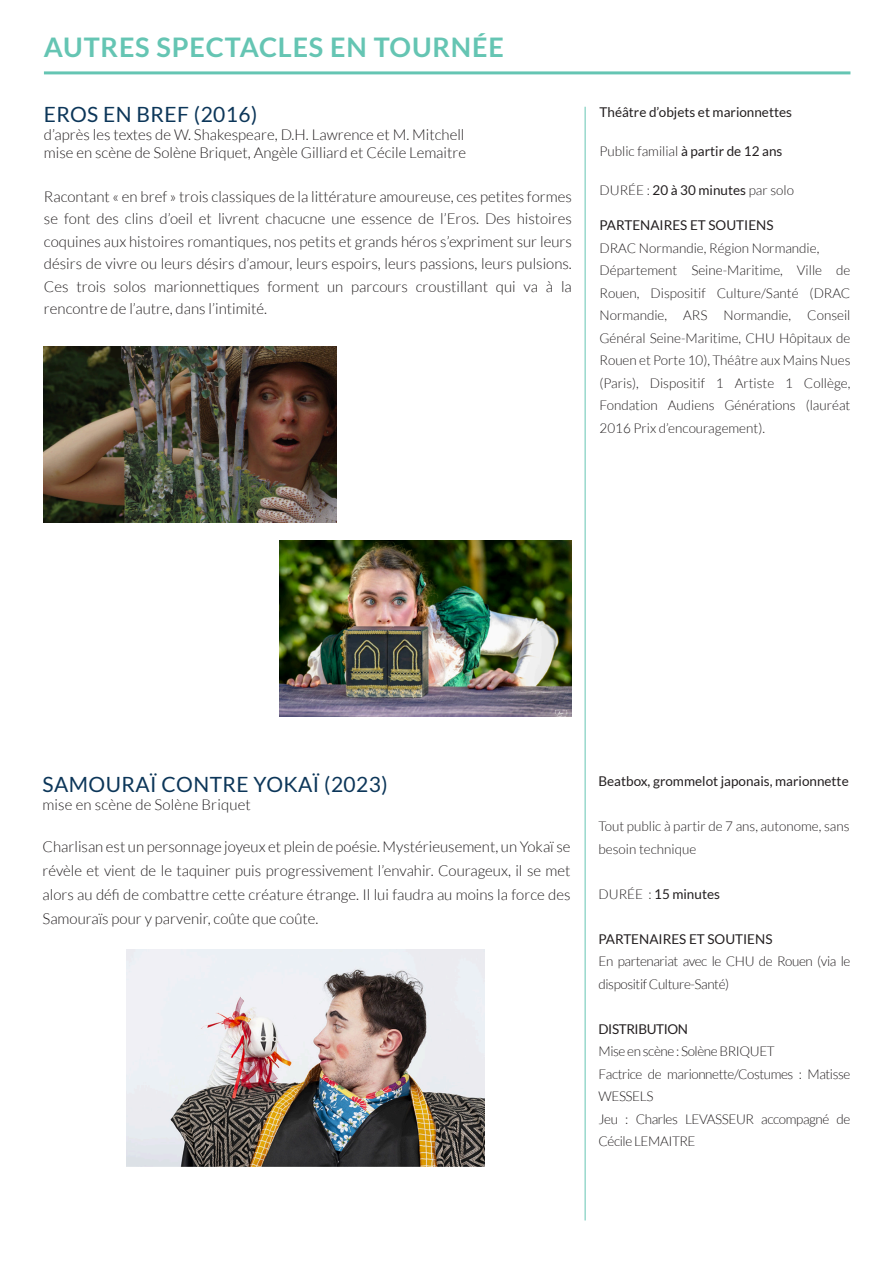
<style>
.page{position:relative;width:893px;height:1263px;background:#fff}
.page>*{position:absolute;margin:0;border:0;box-sizing:border-box;transform-origin:0 0}
.t1{font:700 27px "Lato";letter-spacing:.03em;color:#65c5b3}
.t2{font:21px "Lato";letter-spacing:.02em;color:#0c3659}
.t3{font:300 15px "Lato";color:#231f20}
.t4{font:300 13.5px "Lato";color:#231f20}
.t5{font:300 13.5px "Lato";letter-spacing:-.03em;color:#231f20}
.t6{font:13.5px "Lato";color:#231f20}
.t7{font:13.5px "Lato";letter-spacing:-.03em;color:#231f20}
.s1{font-weight:400}
.s2{font-weight:300}
</style>
<div class="page">
<hr style="left:44px;top:71px;width:806px;height:3px;background:#65c5b3">
<hr style="left:585px;top:107px;width:1px;height:1113px;background:#65c5b3">
<img style="left:44px;top:347px;width:292px;height:175px">
<img style="left:279px;top:541px;width:293px;height:175px">
<img style="left:126px;top:949px;width:359px;height:217px">
<p class="t1" style="left:44px;top:35px;width:461px">AUTRES SPECTACLES EN TOURNÉE</p>
<p class="t2" style="left:44px;top:105px;width:215px">EROS EN BREF (2016)</p>
<p class="t3" style="left:44px;top:128px;width:422px">d’après les textes de W. Shakespeare, D.H. Lawrence et M. Mitchell</p>
<p class="t3" style="left:44px;top:146px;width:424px">mise en scène de Solène Briquet, Angèle Gilliard et Cécile Lemaitre</p>
<p class="t3" style="left:44px;top:190px;width:529px">Racontant « en bref » trois classiques de la littérature amoureuse, ces petites formes</p>
<p class="t3" style="left:44px;top:212px;width:529px">se font des clins d’oeil et livrent chacucne une essence de l’Eros. Des histoires</p>
<p class="t3" style="left:44px;top:235px;width:529px">coquines aux histoires romantiques, nos petits et grands héros s’expriment sur leurs</p>
<p class="t3" style="left:44px;top:257px;width:529px">désirs de vivre ou leurs désirs d’amour, leurs espoirs, leurs passions, leurs pulsions.</p>
<p class="t3" style="left:44px;top:280px;width:529px">Ces trois solos marionnettiques forment un parcours croustillant qui va à la</p>
<p class="t3" style="left:44px;top:302px;width:225px">rencontre de l’autre, dans l’intimité.</p>
<p class="t6" style="left:599px;top:106px;width:194px">Théâtre d’objets et marionnettes</p>
<p class="t4" style="left:599px;top:145px;width:184px">Public familial <span class="s1">à partir de 12 ans</span></p>
<p class="t4" style="left:599px;top:184px;width:196px">DURÉE : <span class="s1">20 à 30 minutes</span> par solo</p>
<p class="t6" style="left:599px;top:219px;width:175px">PARTENAIRES ET SOUTIENS</p>
<p class="t4" style="left:599px;top:242px;width:221px">DRAC Normandie, Région Normandie,</p>
<p class="t4" style="left:599px;top:264px;width:252px">Département Seine-Maritime, Ville de</p>
<p class="t4" style="left:599px;top:287px;width:252px">Rouen, Dispositif Culture/Santé (DRAC</p>
<p class="t4" style="left:599px;top:309px;width:252px">Normandie, ARS Normandie, Conseil</p>
<p class="t4" style="left:599px;top:332px;width:252px">Général Seine-Maritime, CHU Hôpitaux de</p>
<p class="t4" style="left:599px;top:354px;width:252px">Rouen et Porte 10), Théâtre aux Mains Nues</p>
<p class="t4" style="left:599px;top:377px;width:252px">(Paris), Dispositif 1 Artiste 1 Collège,</p>
<p class="t4" style="left:599px;top:399px;width:252px">Fondation Audiens Générations (lauréat</p>
<p class="t4" style="left:599px;top:422px;width:167px">2016 Prix d’encouragement).</p>
<p class="t2" style="left:43px;top:775px;width:347px">SAMOURAÏ CONTRE YOKAÏ (2023)</p>
<p class="t3" style="left:43px;top:797px;width:210px">mise en scène de Solène Briquet</p>
<p class="t3" style="left:43px;top:839px;width:529px">Charlisan est un personnage joyeux et plein de poésie. Mystérieusement, un Yokaï se</p>
<p class="t3" style="left:43px;top:863px;width:529px">révèle et vient de le taquiner puis progressivement l’envahir. Courageux, il se met</p>
<p class="t3" style="left:43px;top:887px;width:529px">alors au défi de combattre cette créature étrange. Il lui faudra au moins la force des</p>
<p class="t3" style="left:43px;top:911px;width:277px">Samouraïs pour y parvenir, coûte que coûte.</p>
<p class="t6" style="left:598px;top:775px;width:252px">Beatbox, grommelot japonais, marionnette</p>
<p class="t4" style="left:598px;top:820px;width:253px">Tout public à partir de 7 ans, autonome, sans</p>
<p class="t4" style="left:598px;top:843px;width:99px">besoin technique</p>
<p class="t6" style="left:598px;top:888px;width:123px"><span class="s2">DURÉE :</span> 15 minutes</p>
<p class="t6" style="left:598px;top:933px;width:175px">PARTENAIRES ET SOUTIENS</p>
<p class="t5" style="left:598px;top:955px;width:253px">En partenariat avec le CHU de Rouen (via le</p>
<p class="t5" style="left:598px;top:978px;width:132px">dispositif Culture-Santé)</p>
<p class="t7" style="left:598px;top:1023px;width:91px">DISTRIBUTION</p>
<p class="t5" style="left:598px;top:1045px;width:178px">Mise en scène : Solène BRIQUET</p>
<p class="t5" style="left:598px;top:1068px;width:253px">Factrice de marionnette/Costumes : Matisse</p>
<p class="t5" style="left:598px;top:1090px;width:56px">WESSELS</p>
<p class="t5" style="left:598px;top:1113px;width:253px">Jeu : Charles LEVASSEUR accompagné de</p>
<p class="t5" style="left:598px;top:1135px;width:99px">Cécile LEMAITRE</p>
</div>
